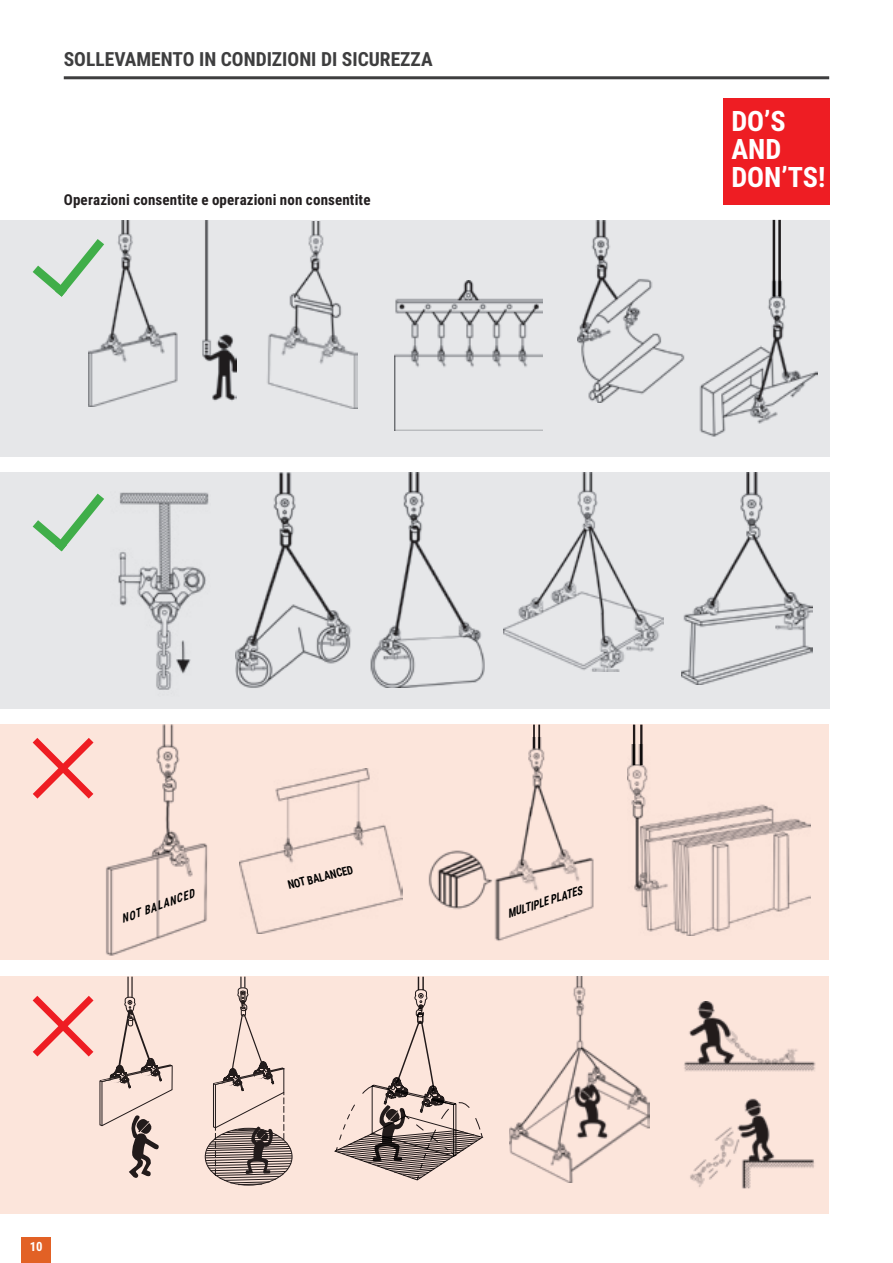
<style>
.page{position:relative;width:893px;height:1263px;background:#fff}
.page>*{position:absolute;margin:0;border:0;box-sizing:border-box;transform-origin:0 0}
.t1{font:700 28.2px "Roboto Condensed";color:#fff}
._0-kop_2{font:700 19.5px "Roboto Condensed";color:#3e3e3f}
._3-TK_10{font:700 15px "Roboto Condensed";letter-spacing:.01em;color:#231f20}
.t2{font:700 12.75px "Roboto Condensed";color:#fff}
.t3{font:italic 700 12px "Roboto Condensed";color:#000;scale:.87 1}
.t4{font:700 12px "Roboto Condensed";color:#000;scale:.87 1}
</style>
<div class="page">
<div style="left:0;top:976px;width:828px;height:238px;background:#fce5db"></div>
<div style="left:0;top:220px;width:829px;height:237px;background:#e6e7e9"></div>
<div style="left:0;top:472px;width:829px;height:237px;background:#e6e7e9"></div>
<div style="left:0;top:724px;width:829px;height:236px;background:#fce5db"></div>
<img style="left:577px;top:220px;width:108px;height:182px">
<img style="left:240px;top:768px;width:162px;height:165px">
<img style="left:235px;top:472px;width:116px;height:216px">
<img style="left:370px;top:473px;width:115px;height:214px">
<img style="left:118px;top:492px;width:91px;height:198px">
<img style="left:682px;top:473px;width:130px;height:211px">
<img style="left:503px;top:473px;width:161px;height:198px">
<img style="left:394px;top:281px;width:148px;height:149px">
<img style="left:267px;top:221px;width:90px;height:187px">
<img style="left:89px;top:220px;width:147px;height:187px">
<hr style="left:127px;top:977px;width:2px;height:20px;background:#231f20">
<hr style="left:131px;top:977px;width:2px;height:20px;background:#231f20">
<img style="left:509px;top:977px;width:141px;height:205px">
<img style="left:684px;top:1001px;width:145px;height:205px">
<svg style="left:33px;top:738px;width:61px;height:61px"></svg>
<svg style="left:33px;top:996px;width:140px;height:182px"></svg>
<svg style="left:33px;top:494px;width:71px;height:57px"></svg>
<svg style="left:33px;top:239px;width:71px;height:58px"></svg>
<img style="left:106px;top:725px;width:102px;height:231px">
<svg style="left:334px;top:976px;width:150px;height:205px"></svg>
<svg style="left:205px;top:977px;width:88px;height:209px"></svg>
<img style="left:628px;top:745px;width:182px;height:190px">
<hr style="left:633px;top:725px;width:2px;height:40px;background:#231f20">
<hr style="left:640px;top:725px;width:2px;height:40px;background:#231f20">
<img style="left:495px;top:737px;width:99px;height:204px">
<img style="left:428px;top:850px;width:65px;height:60px">
<hr style="left:533px;top:725px;width:2px;height:23px;background:#231f20">
<hr style="left:538px;top:725px;width:2px;height:23px;background:#231f20">
<img style="left:699px;top:255px;width:118px;height:182px">
<hr style="left:773px;top:220px;width:2px;height:76px;background:#231f20">
<hr style="left:778px;top:220px;width:3px;height:76px;background:#231f20">
<hr style="left:64px;top:76px;width:765px;height:3px;background:#3e3e3f">
<div style="left:723px;top:98px;width:106px;height:107px;background:#ee1d23"></div>
<div style="left:21px;top:1237px;width:30px;height:26px;background:#e26125"></div>
<p class="_0-kop_2" style="left:64px;top:45px;width:370px">SOLLEVAMENTO IN CONDIZIONI DI SICUREZZA</p>
<p class="_3-TK_10" style="left:64px;top:189px;width:308px">Operazioni consentite e operazioni non consentite</p>
<p class="t1" style="left:731px;top:101px;width:56px">DO’S</p>
<p class="t1" style="left:731px;top:129px;width:51px">AND</p>
<p class="t1" style="left:731px;top:157px;width:95px">DON’TS!</p>
<p class="t4" style="left:286px;top:877px;width:78px;rotate:-14deg">NOT BALANCED</p>
<p class="t3" style="left:119px;top:911px;width:90px;rotate:-20deg">NOT BALANCED</p>
<p class="t3" style="left:505px;top:906px;width:91px;rotate:-18deg">MULTIPLE PLATES</p>
<p class="t2" style="left:30px;top:1238px;width:14px">10</p>
</div>
